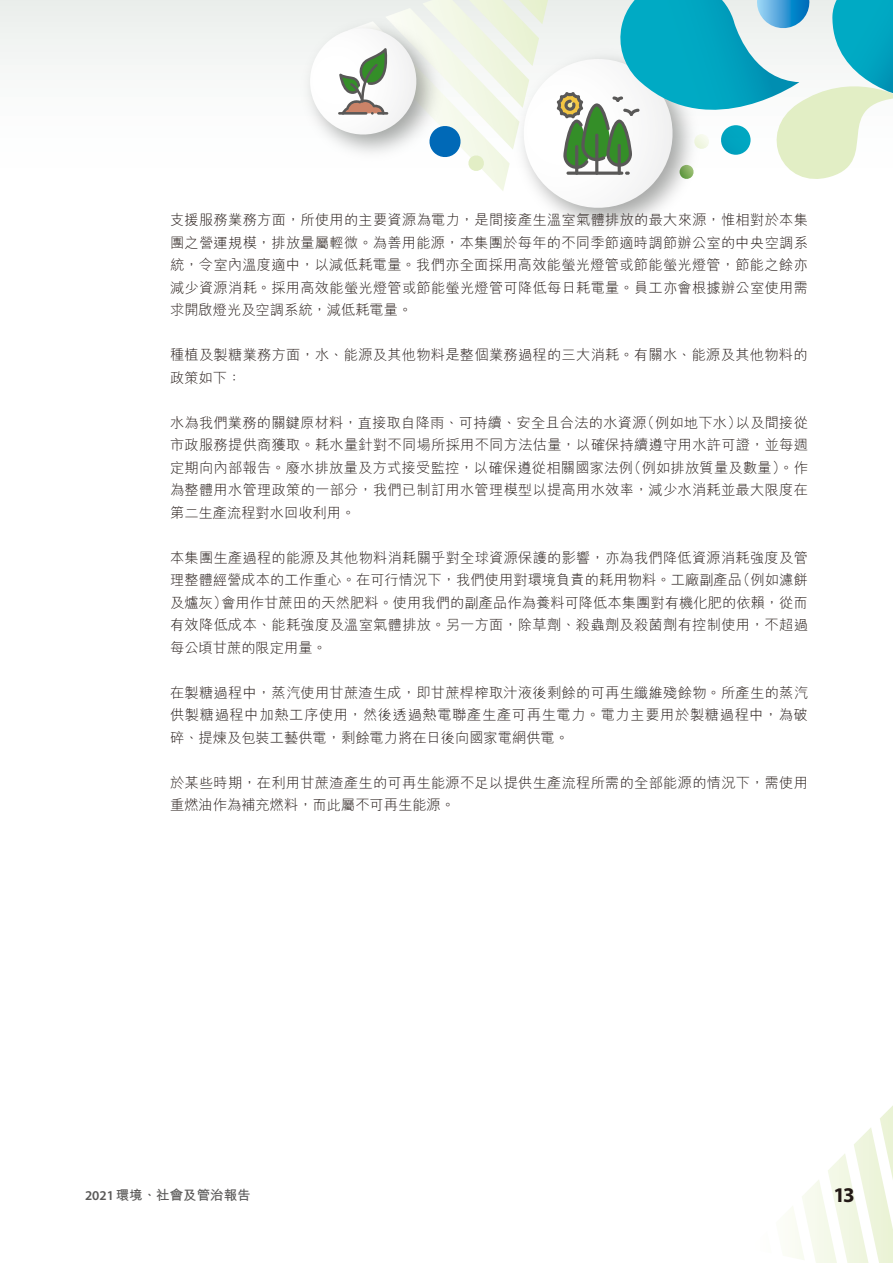
<style>
.page{position:relative;width:893px;height:1263px;background:#fff}
.page>*{position:absolute;margin:0;border:0;box-sizing:border-box;transform-origin:0 0}
.t1{font:700 21px "Myriad Pro";color:#231916}
.t2{font:300 14.25px/22.5px "M Hei HK";letter-spacing:.02em;color:#231916;text-align:justify}
.t3{font:700 13.5px "M Hei HK";color:#595857}
.s1{font-family:"Myriad Pro";font-weight:600}
</style>
<div class="page">
<div style="left:0;top:0;width:893px;height:242px;background:linear-gradient(to bottom,#eef1ef,#fff)"></div>
<svg style="left:790px;top:1105px;width:103px;height:158px"></svg>
<img style="left:506px;top:215px;width:201px;height:27px">
<img style="left:293px;top:11px;width:12px;height:158px">
<svg style="left:305px;top:0;width:588px;height:215px"></svg>
<p class="t2" style="left:170px;top:209px;width:639px">支援服務業務方面，所使用的主要資源為電力，是間接產生溫室氣體排放的最大來源，惟相對於本集團之營運規模，排放量屬輕微。為善用能源，本集團於每年的不同季節適時調節辦公室的中央空調系統，令室內溫度適中，以減低耗電量。我們亦全面採用高效能螢光燈管或節能螢光燈管，節能之餘亦減少資源消耗。採用高效能螢光燈管或節能螢光燈管可降低每日耗電量。員工亦會根據辦公室使用需求開啟燈光及空調系統，減低耗電量。</p>
<p class="t2" style="left:170px;top:344px;width:639px">種植及製糖業務方面，水、能源及其他物料是整個業務過程的三大消耗。有關水、能源及其他物料的政策如下：</p>
<p class="t2" style="left:170px;top:411px;width:639px">水為我們業務的關鍵原材料，直接取自降雨、可持續、安全且合法的水資源（例如地下水）以及間接從市政服務提供商獲取。耗水量針對不同場所採用不同方法估量，以確保持續遵守用水許可證，並每週定期向內部報告。廢水排放量及方式接受監控，以確保遵從相關國家法例（例如排放質量及數量）。作為整體用水管理政策的一部分，我們已制訂用水管理模型以提高用水效率，減少水消耗並最大限度在第二生產流程對水回收利用。</p>
<p class="t2" style="left:170px;top:546px;width:639px">本集團生產過程的能源及其他物料消耗關乎對全球資源保護的影響，亦為我們降低資源消耗強度及管理整體經營成本的工作重心。在可行情況下，我們使用對環境負責的耗用物料。工廠副產品（例如濾餅及爐灰）會用作甘蔗田的天然肥料。使用我們的副產品作為養料可降低本集團對有機化肥的依賴，從而有效降低成本、能耗強度及溫室氣體排放。另一方面，除草劑、殺蟲劑及殺菌劑有控制使用，不超過每公頃甘蔗的限定用量。</p>
<p class="t2" style="left:170px;top:681px;width:639px">在製糖過程中，蒸汽使用甘蔗渣生成，即甘蔗桿榨取汁液後剩餘的可再生纖維殘餘物。所產生的蒸汽供製糖過程中加熱工序使用，然後透過熱電聯產生產可再生電力。電力主要用於製糖過程中，為破碎、提煉及包裝工藝供電，剩餘電力將在日後向國家電網供電。</p>
<p class="t2" style="left:170px;top:771px;width:639px">於某些時期，在利用甘蔗渣產生的可再生能源不足以提供生產流程所需的全部能源的情況下，需使用重燃油作為補充燃料，而此屬不可再生能源。</p>
<p class="t3" style="left:85px;top:1185px;width:167px"><span class="s1">2021</span>環境、社會及管治報告</p>
<h1 class="t1" style="left:833px;top:1181px;width:23px">13</h1>
</div>
